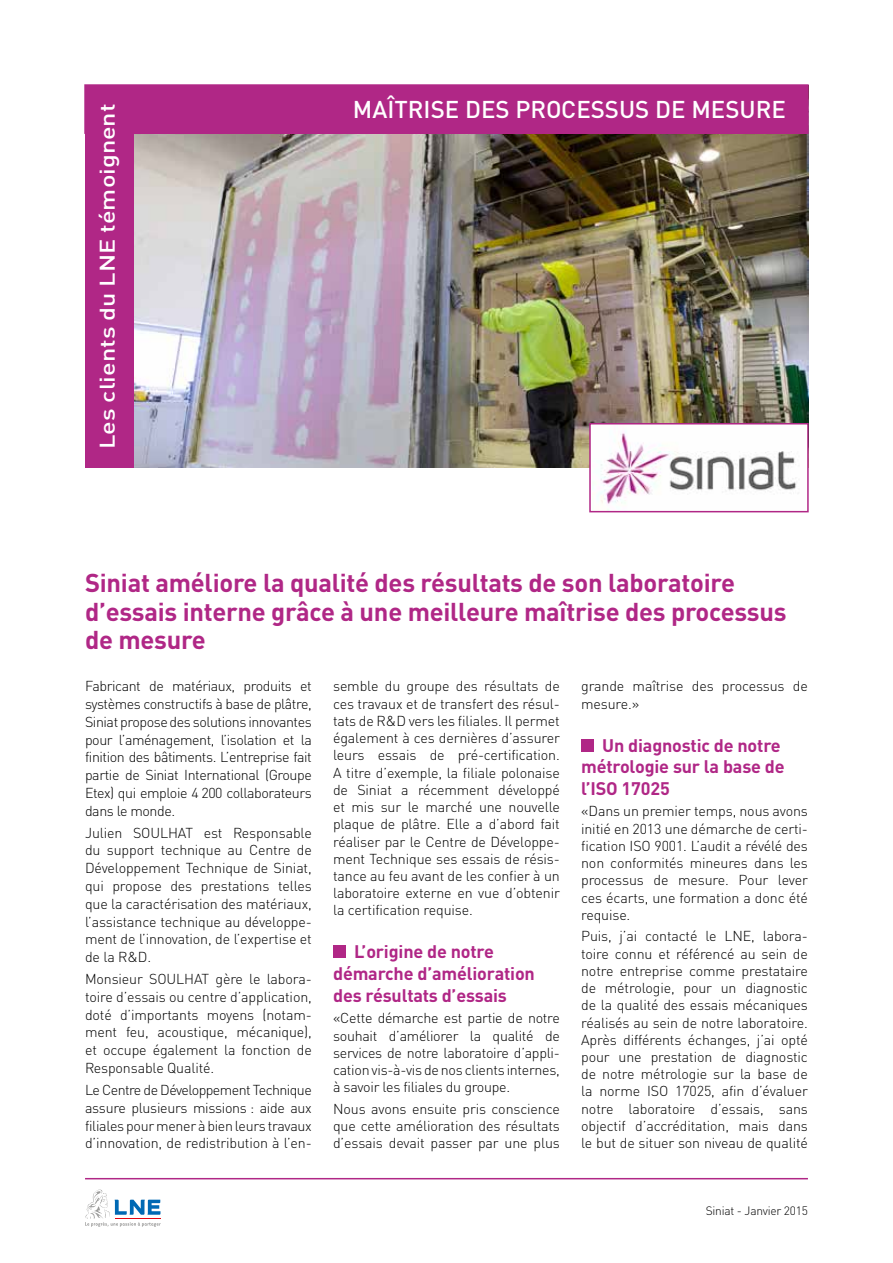
<style>
.page{position:relative;width:893px;height:1263px;background:#fff}
.page>*{position:absolute;margin:0;border:0;box-sizing:border-box;transform-origin:0 0}
.t1{font:700 25.5px/28.5px "DINOT";letter-spacing:-.01em;color:#b02786}
.t2{font:500 24px "DINOT";color:#fff}
.t3{font:500 21px "DINOT";color:#fff;scale:1.2 1}
.t4{font:700 18px/21.8px "DINOT";letter-spacing:-.01em;color:#b02786}
.t5{font:300 14.25px/17.2px "DINOT";letter-spacing:-.01em;color:#000;text-align:justify}
.t6{font:300 12px "DINOT";letter-spacing:-.02em;color:#000}
</style>
<div class="page">
<img style="left:133px;top:134px;width:676px;height:334px">
<div style="left:85px;top:85px;width:723px;height:48px;background:#b02786"></div>
<div style="left:84px;top:84px;width:725px;height:50px;border:2px solid #b02786"></div>
<img style="left:592px;top:426px;width:214px;height:79px">
<div style="left:589px;top:423px;width:220px;height:89px;border:2px solid #b02786"></div>
<div style="left:333px;top:945px;width:13px;height:13px;background:#b02786"></div>
<div style="left:581px;top:739px;width:13px;height:12px;background:#b02786"></div>
<svg style="left:85px;top:1189px;width:76px;height:38px"></svg>
<hr style="left:85px;top:1178px;width:723px;height:1px;background:#b02786">
<div style="left:85px;top:85px;width:48px;height:383px;background:#b02786"></div>
<h3 class="t3" style="left:94px;top:449px;width:290px;rotate:-90deg">Les clients du LNE témoignent</h3>
<h2 class="t2" style="left:353px;top:94px;width:435px">MAÎTRISE DES PROCESSUS DE MESURE</h2>
<h1 class="t1" style="left:85px;top:568px;width:703px">Siniat améliore la qualité des résultats de son laboratoire d’essais interne grâce à une meilleure maîtrise des processus de mesure</h1>
<p class="t5" style="left:85px;top:677px;width:228px;line-height:17.7px">Fabricant de matériaux, produits et systèmes constructifs à base de plâtre, Siniat propose des solutions innovantes pour l’aménagement, l’isolation et la finition des bâtiments. L’entreprise fait partie de Siniat International (Groupe Etex) qui emploie 4 200 collaborateurs dans le monde.</p>
<p class="t5" style="left:85px;top:823px;width:228px;line-height:17.7px">Julien SOULHAT est Responsable du support technique au Centre de Développement Technique de Siniat, qui propose des prestations telles que la caractérisation des matériaux, l’assistance technique au développe&shy;ment de l’innovation, de l’expertise et de la R&amp;D.</p>
<p class="t5" style="left:85px;top:970px;width:228px;line-height:17.7px">Monsieur SOULHAT gère le labora&shy;toire d’essais ou centre d’application, doté d’importants moyens (notam&shy;ment feu, acoustique, mécanique), et occupe également la fonction de Responsable Qualité.</p>
<p class="t5" style="left:85px;top:1081px;width:228px;line-height:17.7px">Le Centre de Développement Technique assure plusieurs missions : aide aux filiales pour mener à bien leurs travaux d’innovation, de redistribution à l’en-</p>
<p class="t5" style="left:333px;top:677px;width:228px">semble du groupe des résultats de ces travaux et de transfert des résul&shy;tats de R&amp;D vers les filiales. Il permet également à ces dernières d’assurer leurs essais de pré-certification.<br>A titre d’exemple, la filiale polonaise de Siniat a récemment développé et mis sur le marché une nouvelle plaque de plâtre. Elle a d’abord fait réaliser par le Centre de Développe&shy;ment Technique ses essais de résis&shy;tance au feu avant de les confier à un laboratoire externe en vue d’obtenir la certification requise.</p>
<p class="t4" style="left:333px;top:940px;width:203px;text-indent:21px">L’origine de notre démarche d’amélioration des résultats d’essais</p>
<p class="t5" style="left:333px;top:1009px;width:228px">«Cette démarche est partie de notre souhait d’améliorer la qualité de services de notre laboratoire d’appli&shy;cation vis-à-vis de nos clients internes, à savoir les filiales du groupe.</p>
<p class="t5" style="left:333px;top:1100px;width:228px">Nous avons ensuite pris conscience que cette amélioration des résultats d’essais devait passer par une plus</p>
<p class="t5" style="left:581px;top:677px;width:228px">grande maîtrise des processus de mesure.»</p>
<p class="t4" style="left:581px;top:734px;width:205px;text-indent:21px">Un diagnostic de notre métrologie sur la base de l’ISO 17025</p>
<p class="t5" style="left:581px;top:802px;width:228px">«Dans un premier temps, nous avons initié en 2013 une démarche de certi&shy;fication ISO 9001. L’audit a révélé des non conformités mineures dans les processus de mesure. Pour lever ces écarts, une formation a donc été requise.</p>
<p class="t5" style="left:581px;top:927px;width:228px">Puis, j’ai contacté le LNE, labora&shy;toire connu et référencé au sein de notre entreprise comme prestataire de métrologie, pour un diagnostic de la qualité des essais mécaniques réalisés au sein de notre laboratoire.<br>Après différents échanges, j’ai opté pour une prestation de diagnostic de notre métrologie sur la base de la norme ISO 17025, afin d’évaluer notre laboratoire d’essais, sans objectif d’accréditation, mais dans le but de situer son niveau de qualité</p>
<p class="t6" style="left:706px;top:1203px;width:104px">Siniat - Janvier 2015</p>
</div>
